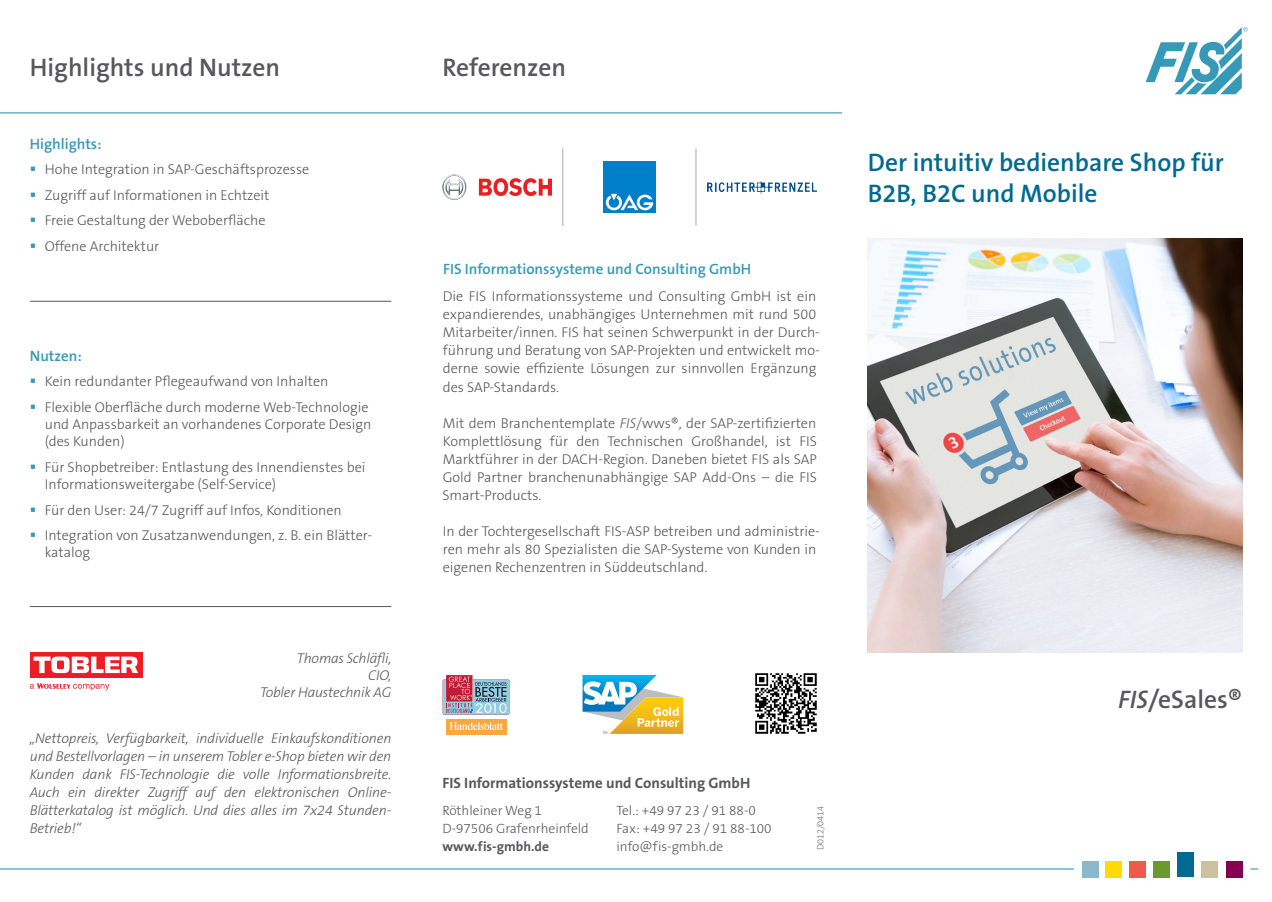
<style>
.page{position:relative;width:1272px;height:902px;background:#fff}
.page>*{position:absolute;margin:0;border:0;box-sizing:border-box;transform-origin:0 0}
.Titel__oben{font:600 25.5px/30.6px "The Sans B6";color:#006a92}
.Überschrift__Oberkan{font:600 25.5px "The Sans B6";color:#57585a}
.Titel__mitte{font:600 25.5px "The Sans B6";color:#57585a}
.t1{font:700 15px "The Sans B7";color:#57585a}
.Fließtext__Überschri{font:600 15px "The Sans B6";color:#3599b7}
.Aufzählung__Überschr{font:600 15px "The Sans B6";color:#3599b7}
.Fließtext__Text{font:300 14.25px/18px "The Sans B3";color:#57585a}
.Aufzählung__Punkte{font:300 14.25px/17.1px "The Sans B3";color:#57585a}
.Zitatbox__Text{font:italic 300 14.25px/18px "The Sans B3";letter-spacing:-.01em;color:#57585a;text-align:justify}
.Zitatbox__Quelle_Nam{font:italic 300 14.25px/17.1px "The Sans B3";letter-spacing:-.015em;color:#57585a;text-align:right}
.t2{font:300 13.5px "The Sans B3";color:#57585a}
.t3{font:700 13.5px "The Sans B7";color:#57585a}
.t4{font:200 9px "The Sans B2";color:#57585a}
.s1{font-style:italic}
</style>
<div class="page">
<hr style="left:0;top:868px;width:1073px;height:1px;background:#3599b7">
<hr style="left:0;top:112px;width:842px;height:1px;background:#3599b7">
<div style="left:1082px;top:860px;width:16px;height:17px;background:#8ab9ce"></div>
<div style="left:1105px;top:860px;width:16px;height:17px;background:#ffdc01"></div>
<div style="left:1129px;top:860px;width:16px;height:17px;background:#f0594d"></div>
<div style="left:1153px;top:860px;width:16px;height:17px;background:#6a9a2e"></div>
<div style="left:1225px;top:860px;width:17px;height:17px;background:#860051"></div>
<div style="left:1201px;top:860px;width:16px;height:17px;background:#cdc09f"></div>
<div style="left:1177px;top:852px;width:16px;height:25px;background:#006a92"></div>
<svg style="left:1145px;top:27px;width:102px;height:67px"></svg>
<div style="left:446px;top:719px;width:60px;height:15px;background:#faa740"></div>
<svg style="left:449px;top:722px;width:54px;height:7px"></svg>
<svg style="left:442px;top:675px;width:67px;height:40px"></svg>
<svg style="left:582px;top:675px;width:101px;height:58px"></svg>
<img style="left:756px;top:673px;width:60px;height:60px">
<hr style="left:30px;top:606px;width:361px;height:1px;background:#57585a">
<hr style="left:30px;top:301px;width:361px;height:1px;background:#57585a">
<div style="left:30px;top:652px;width:112px;height:25px;background:#ee1d23"></div>
<svg style="left:33px;top:656px;width:105px;height:17px"></svg>
<svg style="left:30px;top:683px;width:79px;height:7px"></svg>
<img style="left:867px;top:238px;width:375px;height:414px">
<img style="left:603px;top:161px;width:52px;height:52px">
<img style="left:707px;top:181px;width:109px;height:12px">
<img style="left:442px;top:174px;width:109px;height:25px">
<hr style="left:562px;top:148px;width:1px;height:78px;background:#a8a9ad">
<hr style="left:695px;top:148px;width:1px;height:78px;background:#a8a9ad">
<p class="Überschrift__Oberkan" style="left:30px;top:54px;width:252px">Highlights und Nutzen</p>
<p class="Überschrift__Oberkan" style="left:442px;top:54px;width:125px">Referenzen</p>
<p class="Aufzählung__Überschr" style="left:30px;top:135px;width:73px">Highlights:</p>
<p class="Aufzählung__Punkte" style="left:45px;top:161px;width:266px">Hohe Integration in SAP-Geschäftsprozesse</p>
<p class="Aufzählung__Punkte" style="left:45px;top:187px;width:226px">Zugriff auf Informationen in Echtzeit</p>
<p class="Aufzählung__Punkte" style="left:45px;top:212px;width:222px">Freie Gestaltung der Weboberfläche</p>
<p class="Aufzählung__Punkte" style="left:45px;top:238px;width:116px">Offene Architektur</p>
<p class="Aufzählung__Überschr" style="left:30px;top:347px;width:54px">Nutzen:</p>
<p class="Aufzählung__Punkte" style="left:45px;top:373px;width:285px">Kein redundanter Pflegeaufwand von Inhalten</p>
<p class="Aufzählung__Punkte" style="left:45px;top:399px;width:328px">Flexible Oberfläche durch moderne Web-Technologie und Anpassbarkeit an vorhandenes Corporate Design (des Kunden)</p>
<p class="Aufzählung__Punkte" style="left:45px;top:459px;width:322px">Für Shopbetreiber: Entlastung des Innendienstes bei<br>Informationsweitergabe (Self-Service)</p>
<p class="Aufzählung__Punkte" style="left:45px;top:501px;width:298px">Für den User: 24/7 Zugriff auf Infos, Konditionen</p>
<p class="Aufzählung__Punkte" style="left:45px;top:527px;width:329px">Integration von Zusatzanwendungen, z. B. ein Blätter&shy;katalog</p>
<p class="Zitatbox__Quelle_Nam" style="left:297px;top:650px;width:96px">Thomas Schläfli,</p>
<p class="Zitatbox__Quelle_Nam" style="left:260px;top:667px;width:133px">CIO,<br>Tobler Haustechnik AG</p>
<p class="Zitatbox__Text" style="left:30px;top:729px;width:363px">„Nettopreis, Verfügbarkeit, individuelle Einkaufskonditionen und Bestellvorlagen – in unserem Tobler e-Shop bieten wir den Kunden dank FIS-Technologie die volle Informationsbreite.<br>Auch ein direkter Zugriff auf den elektronischen Online-Blätterkatalog ist möglich. Und dies alles im 7x24 Stunden-Betrieb!“</p>
<p class="Fließtext__Überschri" style="left:443px;top:261px;width:309px">FIS Informationssysteme und Consulting GmbH</p>
<p class="Fließtext__Text" style="left:443px;top:288px;width:378px">Die FIS Informationssysteme und Consulting GmbH ist ein expandierendes, unabhängiges Unternehmen mit rund 500<br>Mitarbeiter/innen. FIS hat seinen Schwerpunkt in der Durch&shy;führung und Beratung von SAP-Projekten und entwickelt mo&shy;derne sowie effiziente Lösungen zur sinnvollen Ergänzung des SAP-Standards.</p>
<p class="Fließtext__Text" style="left:442px;top:414px;width:376px;text-align:justify">Mit dem Branchentemplate <span class="s1">FIS</span>/wws®, der SAP-zertifizierten Komplettlösung für den Technischen Großhandel, ist FIS Marktführer in der DACH-Region. Daneben bietet FIS als SAP Gold Partner branchenunabhängige SAP Add-Ons – die FIS Smart-Products.</p>
<p class="Fließtext__Text" style="left:443px;top:522px;width:378px">In der Tochtergesellschaft FIS-ASP betreiben und administrie&shy;ren mehr als 80 Spezialisten die SAP-Systeme von Kunden in eigenen Rechenzentren in Süddeutschland.</p>
<p class="t1" style="left:442px;top:774px;width:309px">FIS Informationssysteme und Consulting GmbH</p>
<p class="t2" style="left:442px;top:802px;width:101px">Röthleiner Weg 1</p>
<p class="t2" style="left:616px;top:802px;width:141px">Tel.: +49 97 23 / 91 88-0</p>
<p class="t2" style="left:442px;top:820px;width:148px">D-97506 Grafenrheinfeld</p>
<p class="t2" style="left:616px;top:820px;width:157px">Fax: +49 97 23 / 91 88-100</p>
<p class="t3" style="left:442px;top:838px;width:108px">www.fis-gmbh.de</p>
<p class="t2" style="left:616px;top:838px;width:108px">info@fis-gmbh.de</p>
<p class="t4" style="left:815px;top:850px;width:46px;rotate:-90deg">D012/0414</p>
<p class="Titel__oben" style="left:867px;top:148px;width:357px">Der intuitiv bedienbare Shop für<br>B2B, B2C und Mobile</p>
<p class="Titel__mitte" style="left:1118px;top:685px;width:125px"><span class="s1">FIS</span>/eSales®</p>
</div>
